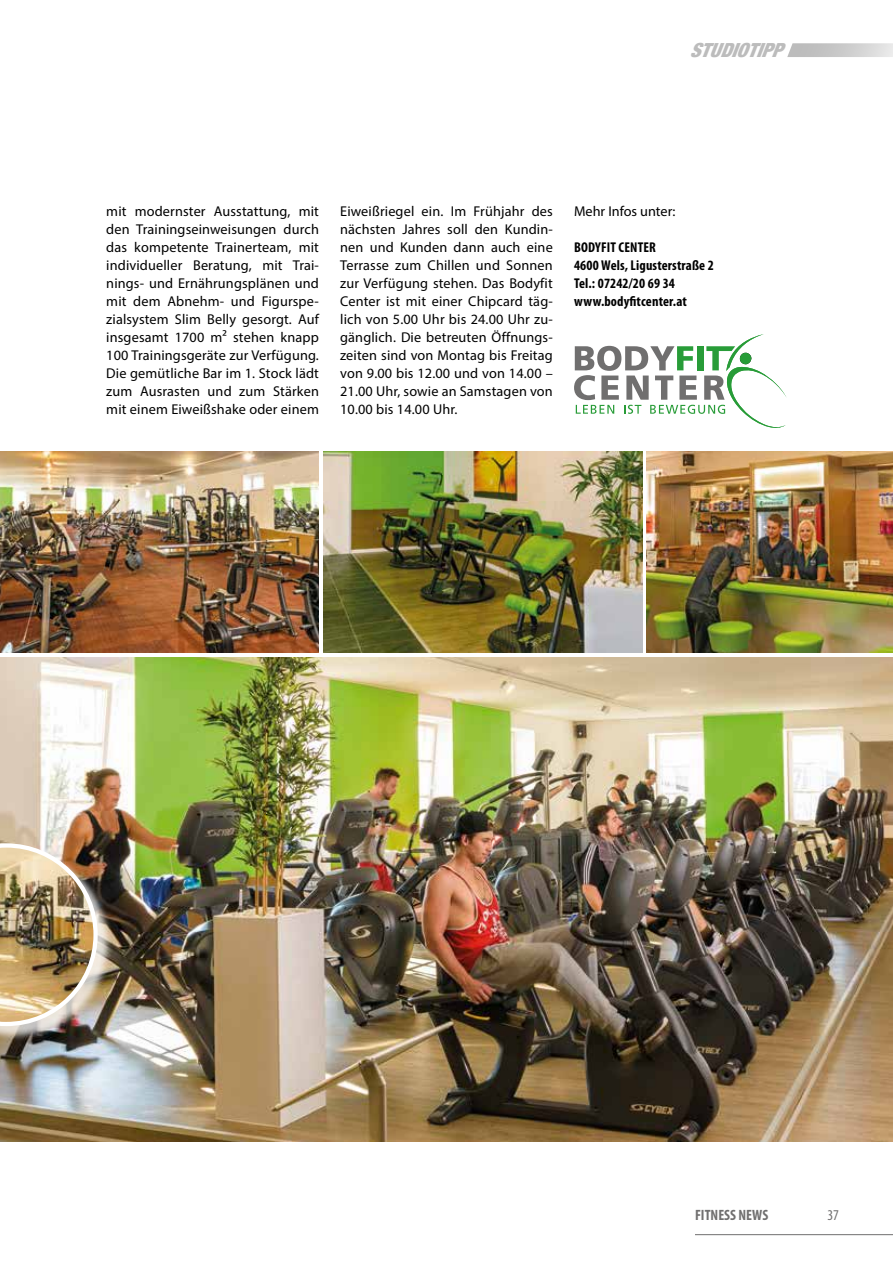
<style>
.page{position:relative;width:893px;height:1263px;background:#fff}
.page>*{position:absolute;margin:0;border:0;box-sizing:border-box;transform-origin:0 0}
.t1{font:italic 900 condensed 19.35px "Helvetica Neue";color:#bcbcbc}
.t2{font:700 condensed 15px "Myriad Pro";color:#706f6f}
.t3{font:condensed 15px "Myriad Pro";color:#706f6f}
.t4{font:14.25px/18px "Myriad Pro";letter-spacing:.01em;color:#000;text-align:justify}
.t5{font:700 condensed 14.25px/18px "Myriad Pro";letter-spacing:.01em;color:#000}
</style>
<div class="page">
<hr style="left:695px;top:1234px;width:198px;height:1px;background:#706f6f">
<svg style="left:787px;top:43px;width:106px;height:14px"></svg>
<svg style="left:574px;top:334px;width:212px;height:94px"></svg>
<img style="left:0;top:657px;width:893px;height:485px">
<img style="left:0;top:451px;width:319px;height:202px">
<img style="left:323px;top:451px;width:319px;height:202px">
<img style="left:646px;top:451px;width:247px;height:202px">
<div style="left:0;top:845px;width:113px;height:196px;background:#fff;opacity:.75"></div>
<img style="left:0;top:843px;width:98px;height:183px">
<h1 class="t1" style="left:690px;top:34px;width:105px">STUDIOTIPP</h1>
<p class="t4" style="left:106px;top:202px;width:214px">mit modernster Ausstattung, mit den Trainingseinweisungen durch das kompetente Trainerteam, mit individueller Beratung, mit Trai&shy;nings- und Ernährungsplänen und mit dem Abnehm- und Figurspe&shy;zialsystem Slim Belly gesorgt. Auf insgesamt 1700 m² stehen knapp 100 Trainingsgeräte zur Verfügung.<br>Die gemütliche Bar im 1. Stock lädt zum Ausrasten und zum Stärken mit einem Eiweißshake oder einem</p>
<p class="t4" style="left:340px;top:202px;width:214px">Eiweißriegel ein. Im Frühjahr des nächsten Jahres soll den Kundin&shy;nen und Kunden dann auch eine Terrasse zum Chillen und Sonnen zur Verfügung stehen. Das Bodyfit Center ist mit einer Chipcard täg&shy;lich von 5.00 Uhr bis 24.00 Uhr zu&shy;gänglich. Die betreuten Öffnungs&shy;zeiten sind von Montag bis Freitag von 9.00 bis 12.00 und von 14.00 – 21.00 Uhr, sowie an Samstagen von 10.00 bis 14.00 Uhr.</p>
<p class="t4" style="left:574px;top:202px;width:103px">Mehr Infos unter:</p>
<p class="t5" style="left:574px;top:238px;width:141px">BODYFIT CENTER<br>4600 Wels, Ligusterstraße 2<br>Tel.: 07242/20 69 34 www.bodyfitcenter.at</p>
<p class="t2" style="left:695px;top:1206px;width:75px">FITNESS NEWS</p>
<p class="t3" style="left:827px;top:1206px;width:13px">37</p>
</div>
